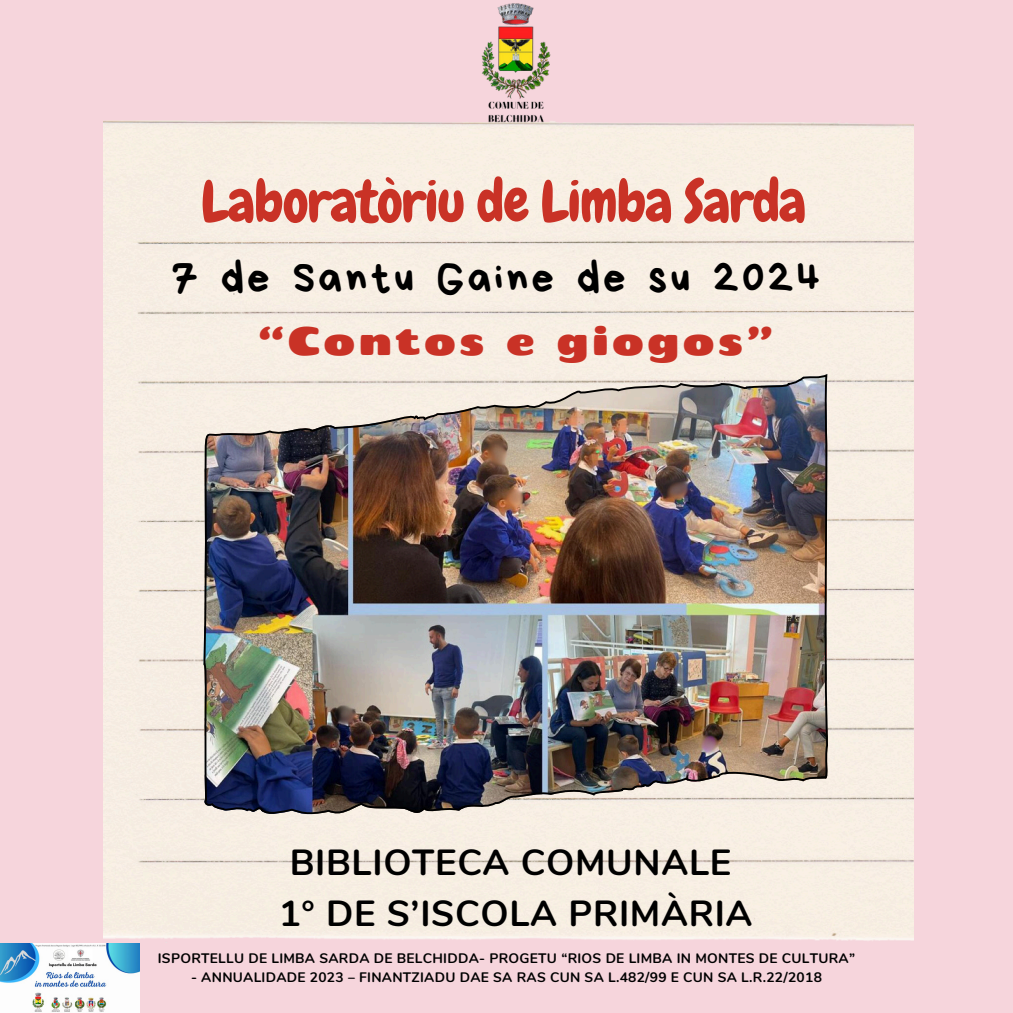
<style>
.page{position:relative;width:1013px;height:1013px;background:#fff}
.page>*{position:absolute;margin:0;border:0;box-sizing:border-box;transform-origin:0 0}
.t1{font:57.5px "Chewy";letter-spacing:-.02em;color:#c93226}
.t2{font:44.5px "Bryndan Write";letter-spacing:.07em;color:#000}
.t3{font:39.38px "Chango";letter-spacing:.07em;color:#c93226}
.t4{font:700 36.25px/50.6px "Nunito";letter-spacing:.02em;color:#000}
.t5{font:700 13.75px "Nunito";letter-spacing:.02em;color:#000}
</style>
<div class="page">
<div style="left:0;top:0;width:1012px;height:1012px;background:#f6d5dc"></div>
<div style="left:103px;top:120px;width:810px;height:821px;background:#f7efe3"></div>
<img style="left:203px;top:374px;width:625px;height:440px">
<img style="left:452px;top:3px;width:127px;height:125px">
<img style="left:0;top:943px;width:140px;height:69px">
<h3 class="t1" style="left:201px;top:165px;width:607px">Laboratòriu de Limba Sarda</h3>
<p class="t2" style="left:171px;top:255px;width:650px">7 de Santu Gaine de su 2024</p>
<p class="t3" style="left:257px;top:316px;width:519px">“Contos e giogos”</p>
<p class="t4" style="left:279px;top:838px;width:475px">BIBLIOTECA COMUNALE<br>1° DE S’ISCOLA PRIMÀRIA</p>
<h4 class="t5" style="left:158px;top:949px;width:698px">ISPORTELLU DE LIMBA SARDA DE BELCHIDDA- PROGETU “RIOS DE LIMBA IN MONTES DE CULTURA”</h4>
<p class="t5" style="left:191px;top:967px;width:632px">- ANNUALIDADE 2023 – FINANTZIADU DAE SA RAS CUN SA L.482/99 E CUN SA L.R.22/2018</p>
</div>
